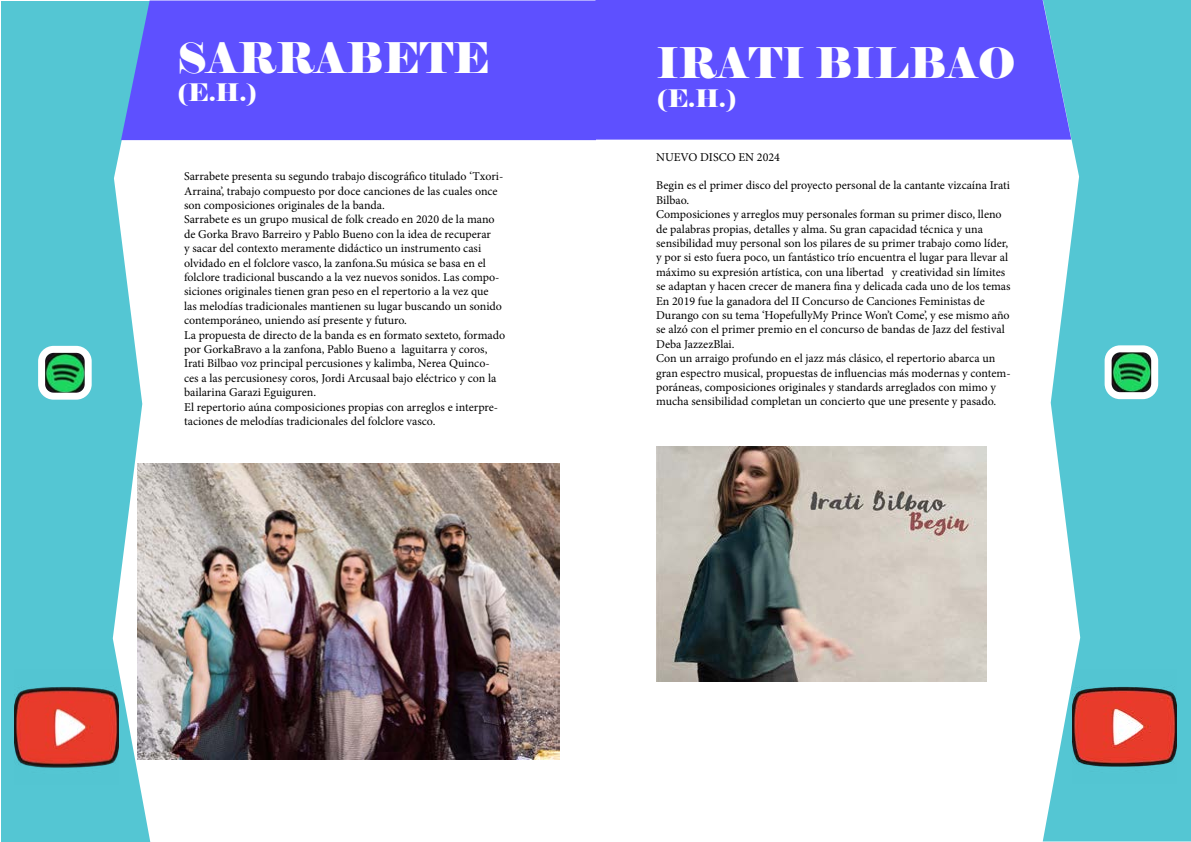
<style>
.page{position:relative;width:1191px;height:842px;background:#fff}
.page>*{position:absolute;margin:0;border:0;box-sizing:border-box;transform-origin:0 0}
.t1{font:42px "Elephant";color:#fff}
.t2{font:24px "Elephant";color:#fff}
.t3{font:12px/14.4px "Minion Pro";color:#000}
</style>
<div class="page">
<svg style="left:1px;top:1px;width:149px;height:841px;background:#67ccd7"></svg>
<div style="left:121px;top:1px;width:474px;height:139px;background:#5e50ff"></div>
<img style="left:46px;top:354px;width:38px;height:38px">
<div style="left:38px;top:346px;width:54px;height:54px;border:7px solid #fff;border-radius:12px"></div>
<img style="left:15px;top:669px;width:104px;height:115px">
<svg style="left:1042px;top:0;width:149px;height:841px;background:#6dced9"></svg>
<div style="left:595px;top:0;width:476px;height:140px;background:#5e50ff"></div>
<img style="left:1112px;top:353px;width:38px;height:38px">
<div style="left:1104px;top:345px;width:54px;height:54px;border:7px solid #fff;border-radius:12px"></div>
<img style="left:1072px;top:669px;width:104px;height:115px">
<img style="left:137px;top:464px;width:422px;height:296px">
<img style="left:656px;top:446px;width:330px;height:236px">
<h1 class="t1" style="left:177px;top:31px;width:314px">SARRABETE</h1>
<h2 class="t2" style="left:177px;top:78px;width:82px">(E.H.)</h2>
<p class="t3" style="left:184px;top:169px;width:322px">Sarrabete presenta su segundo trabajo discográfico titulado ‘Txori-Arraina’, trabajo compuesto por doce canciones de las cuales once son composiciones originales de la banda.<br>Sarrabete es un grupo musical de folk creado en 2020 de la mano de Gorka Bravo Barreiro y Pablo Bueno con la idea de recuperar<br>y sacar del contexto meramente didáctico un instrumento casi olvidado en el folclore vasco, la zanfona.Su música se basa en el folclore tradicional buscando a la vez nuevos sonidos. Las compo&shy;siciones originales tienen gran peso en el repertorio a la vez que<br>las melodías tradicionales mantienen su lugar buscando un sonido contemporáneo, uniendo así presente y futuro.<br>La propuesta de directo de la banda es en formato sexteto, formado por GorkaBravo a la zanfona, Pablo Bueno a laguitarra y coros, Irati Bilbao voz principal percusiones y kalimba, Nerea Quinco&shy;ces a las percusionesy coros, Jordi Arcusaal bajo eléctrico y con la bailarina Garazi Eguiguren.<br>El repertorio aúna composiciones propias con arreglos e interpre&shy;taciones de melodías tradicionales del folclore vasco.</p>
<h1 class="t1" style="left:656px;top:36px;width:361px">IRATI BILBAO</h1>
<h2 class="t2" style="left:656px;top:83px;width:82px">(E.H.)</h2>
<p class="t3" style="left:656px;top:150px;width:125px">NUEVO DISCO EN 2024</p>
<p class="t3" style="left:656px;top:178px;width:356px">Begin es el primer disco del proyecto personal de la cantante vizcaína Irati Bilbao.<br>Composiciones y arreglos muy personales forman su primer disco, lleno de palabras propias, detalles y alma. Su gran capacidad técnica y una sensibilidad muy personal son los pilares de su primer trabajo como líder, y por si esto fuera poco, un fantástico trío encuentra el lugar para llevar al máximo su expresión artística, con una libertad y creatividad sin límites se adaptan y hacen crecer de manera fina y delicada cada uno de los temas En 2019 fue la ganadora del II Concurso de Canciones Feministas de Durango con su tema ‘HopefullyMy Prince Won’t Come’, y ese mismo año se alzó con el primer premio en el concurso de bandas de Jazz del festival Deba JazzezBlai.<br>Con un arraigo profundo en el jazz más clásico, el repertorio abarca un gran espectro musical, propuestas de influencias más modernas y contem&shy;poráneas, composiciones originales y standards arreglados con mimo y mucha sensibilidad completan un concierto que une presente y pasado.</p>
</div>
